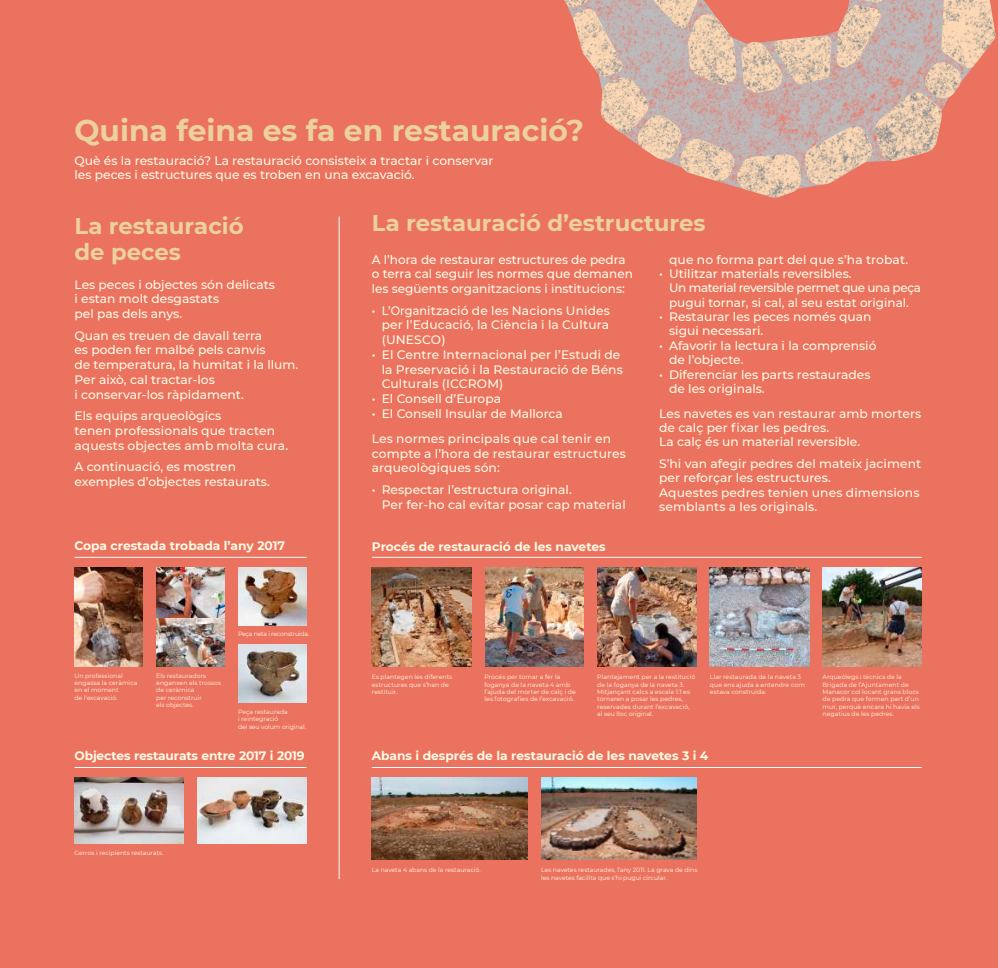
<style>
.page{position:relative;width:998px;height:968px;background:#fff}
.page>*{position:absolute;margin:0;border:0;box-sizing:border-box;transform-origin:0 0}
.t1{font:700 29.75px "Montserrat";color:#ebd19f}
.t2{font:700 22.75px/26.2px "Montserrat";color:#ebd19f}
.t3{font:500 12.25px/14.7px "Montserrat";color:#fffce4}
.t4{font:700 12.25px "Montserrat";color:#fffce4}
.t5{font:500 12.25px/14.7px "Montserrat";color:#fffce4;text-align:justify;scale:.91 1}
.t6{font:6.12px/7.4px "Montserrat";letter-spacing:.01em;color:#fffce4}
.t7{font:6.12px/7.4px "Montserrat";letter-spacing:-.01em;color:#fffce4}
.t8{font:6.12px "Montserrat";letter-spacing:-.03em;color:#fffce4}
</style>
<div class="page">
<div style="left:0;top:0;width:997px;height:967px;background:#ec7260"></div>
<img style="left:597px;top:567px;width:99px;height:99px">
<img style="left:74px;top:567px;width:69px;height:99px">
<img style="left:822px;top:567px;width:99px;height:99px">
<img style="left:485px;top:567px;width:98px;height:99px">
<img style="left:372px;top:777px;width:155px;height:82px">
<img style="left:541px;top:777px;width:155px;height:82px">
<img style="left:156px;top:567px;width:68px;height:99px">
<img style="left:74px;top:777px;width:110px;height:66px">
<img style="left:709px;top:567px;width:100px;height:99px">
<img style="left:238px;top:567px;width:68px;height:58px">
<img style="left:197px;top:777px;width:109px;height:66px">
<img style="left:372px;top:567px;width:99px;height:99px">
<img style="left:564px;top:0;width:431px;height:198px">
<hr style="left:338px;top:216px;width:1px;height:662px;background:#fff">
<img style="left:238px;top:644px;width:68px;height:58px">
<hr style="left:372px;top:557px;width:549px;height:1px;background:#fff">
<hr style="left:74px;top:557px;width:232px;height:1px;background:#fff">
<hr style="left:74px;top:767px;width:232px;height:1px;background:#fff">
<hr style="left:372px;top:767px;width:549px;height:1px;background:#fff">
<h1 class="t1" style="left:74px;top:112px;width:511px">Quina feina es fa en restauració?</h1>
<p class="t3" style="left:74px;top:153px;width:420px">Què és la restauració? La restauració consisteix a tractar i conservar les peces i estructures que es troben en una excavació.</p>
<h2 class="t2" style="left:74px;top:213px;width:170px">La restauració de peces</h2>
<h2 class="t2" style="left:371px;top:210px;width:335px">La restauració d’estructures</h2>
<p class="t3" style="left:668px;top:252px;width:240px">que no forma part del que s’ha trobat.</p>
<p class="t3" style="left:668px;top:266px;width:253px;text-indent:-10px">• Utilitzar materials reversibles.<br>Un material reversible permet que una peça pugui tornar, si cal, al seu estat original.</p>
<p class="t3" style="left:669px;top:309px;width:204px;text-indent:-10px">• Restaurar les peces només quan sigui necessari.</p>
<p class="t3" style="left:669px;top:338px;width:209px;text-indent:-10px">• Afavorir la lectura i la comprensió de l’objecte.</p>
<p class="t3" style="left:669px;top:367px;width:203px;text-indent:-10px">• Diferenciar les parts restaurades de les originals.</p>
<p class="t3" style="left:659px;top:406px;width:263px">Les navetes es van restaurar amb morters de calç per fixar les pedres.<br>La calç és un material reversible.</p>
<p class="t3" style="left:659px;top:456px;width:263px">S’hi van afegir pedres del mateix jaciment per reforçar les estructures.<br>Aquestes pedres tenien unes dimensions semblants a les originals.</p>
<p class="t3" style="left:371px;top:252px;width:262px">A l’hora de restaurar estructures de pedra o terra cal seguir les normes que demanen les següents organitzacions i institucions:</p>
<p class="t5" style="left:381px;top:303px;width:252px;text-indent:-10px">• L’Organització de les Nacions Unides per l’Educació, la Ciència i la Cultura (UNESCO)</p>
<p class="t3" style="left:381px;top:347px;width:242px;text-indent:-10px">• El Centre Internacional per l’Estudi de la Preservació i la Restauració de Béns<br>Culturals (ICCROM)</p>
<p class="t3" style="left:371px;top:391px;width:131px">• El Consell d’Europa</p>
<p class="t3" style="left:371px;top:400px;width:241px;line-height:25.2px">• El Consell Insular de Mallorca<br>Les normes principals que cal tenir en</p>
<p class="t3" style="left:371px;top:446px;width:255px">compte a l’hora de restaurar estructures arqueològiques són:</p>
<p class="t3" style="left:381px;top:482px;width:245px;text-indent:-10px">• Respectar l’estructura original.<br>Per fer-ho cal evitar posar cap material</p>
<p class="t3" style="left:74px;top:277px;width:202px">Les peces i objectes són delicats i estan molt desgastats<br>pel pas dels anys.</p>
<p class="t3" style="left:74px;top:328px;width:225px">Quan es treuen de davall terra<br>es poden fer malbé pels canvis<br>de temperatura, la humitat i la llum.<br>Per això, cal tractar-los<br>i conservar-los ràpidament.</p>
<p class="t3" style="left:74px;top:408px;width:215px">Els equips arqueològics<br>tenen professionals que tracten aquests objectes amb molta cura.</p>
<p class="t3" style="left:74px;top:459px;width:197px">A continuació, es mostren exemples d’objectes restaurats.</p>
<p class="t4" style="left:74px;top:538px;width:212px">Copa crestada trobada l’any 2017</p>
<p class="t6" style="left:74px;top:671px;width:64px">Un professional engassa la ceràmica en el moment<br>de l’excavació.</p>
<p class="t6" style="left:156px;top:671px;width:66px">Els restauradors enganxen els trossos de ceràmica<br>per reconstruir<br>els objectes.</p>
<p class="t8" style="left:238px;top:630px;width:73px">Peça neta i reconstruïda.</p>
<p class="t7" style="left:238px;top:707px;width:69px">Peça restaurada<br>i reintegració<br>del seu volum original.</p>
<p class="t4" style="left:74px;top:748px;width:232px">Objectes restaurats entre 2017 i 2019</p>
<p class="t6" style="left:74px;top:848px;width:90px">Gerros i recipients restaurats.</p>
<p class="t4" style="left:371px;top:538px;width:235px">Procés de restauració de les navetes</p>
<p class="t6" style="left:372px;top:673px;width:82px">Es plantegen les diferents estructures que s’han de restituir.</p>
<p class="t6" style="left:484px;top:673px;width:93px">Procés per tornar a fer la foganya de la naveta 4 amb l’ajuda del morter de calç i de les fotografies de l’excavació.</p>
<p class="t6" style="left:597px;top:673px;width:99px">Plantejament per a la restitució de la foganya de la naveta 3.<br>Mitjançant calcs a escala 1:1 es tornaren a posar les pedres, reservades durant l’excavació, al seu lloc original.</p>
<p class="t6" style="left:709px;top:673px;width:96px">Llar restaurada de la naveta 3 que ens ajuda a entendre com estava construïda.</p>
<p class="t6" style="left:822px;top:673px;width:99px">Arqueòlegs i tècnics de la<br>Brigada de l’Ajuntament de<br>Manacor col·locant grans blocs de pedra que formen part d’un mur, perquè encara hi havia els negatius de les pedres.</p>
<p class="t4" style="left:371px;top:748px;width:338px">Abans i després de la restauració de les navetes 3 i 4</p>
<p class="t6" style="left:371px;top:866px;width:110px">La naveta 4 abans de la restauració.</p>
<p class="t6" style="left:541px;top:866px;width:158px">Les navetes restaurades, l’any 2011. La grava de dins les navetes facilita que s’hi pugui circular.</p>
</div>
